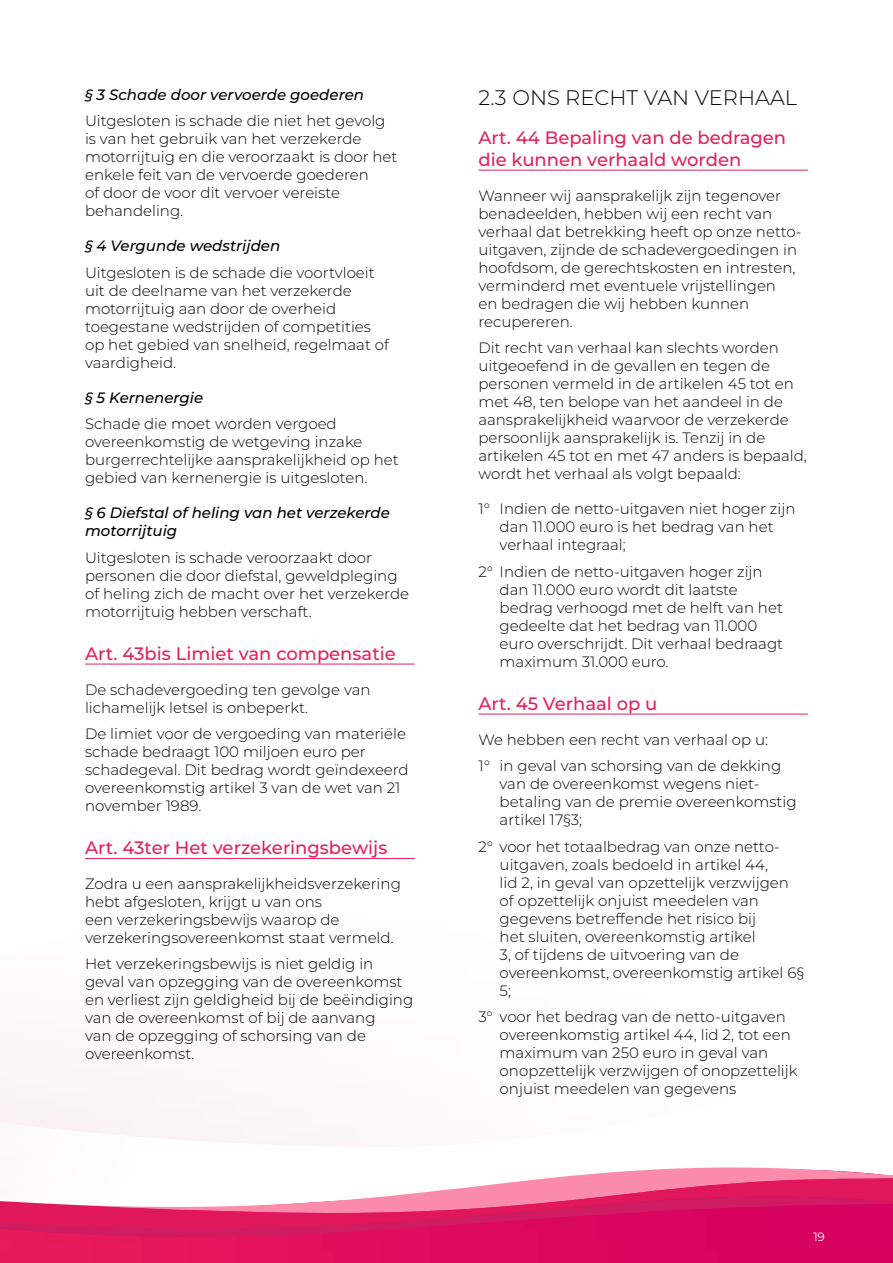
<style>
.page{position:relative;width:893px;height:1263px;background:#fff}
.page>*{position:absolute;margin:0;border:0;box-sizing:border-box;transform-origin:0 0}
.t1{font:300 21px "Belfius 21";color:#000}
.t2{font:500 18px/21.6px "Belfius 21";color:#e61e5a}
.t3{font:300 15px/18px "Belfius 21";color:#000}
.t4{font:italic 500 15px/18px "Belfius 21";color:#000}
.t5{font:12px "Belfius 21";color:#fff}
</style>
<div class="page">
<div style="left:0;top:1057px;width:287px;height:83px;background:#fcf5f7"></div>
<svg style="left:194px;top:1140px;width:95px;height:5px"></svg>
<svg style="left:0;top:1167px;width:893px;height:96px"></svg>
<hr style="left:85px;top:664px;width:330px;height:1px;background:#e61e5a">
<hr style="left:85px;top:858px;width:330px;height:1px;background:#e61e5a">
<hr style="left:478px;top:170px;width:330px;height:1px;background:#e61e5a">
<hr style="left:478px;top:714px;width:330px;height:1px;background:#e61e5a">
<p class="t4" style="left:85px;top:85px;width:280px">§ 3 Schade door vervoerde goederen</p>
<p class="t3" style="left:85px;top:112px;width:314px">Uitgesloten is schade die niet het gevolg is van het gebruik van het verzekerde motorrijtuig en die veroorzaakt is door het enkele feit van de vervoerde goederen<br>of door de voor dit vervoer vereiste behandeling.</p>
<p class="t4" style="left:85px;top:237px;width:197px">§ 4 Vergunde wedstrijden</p>
<p class="t3" style="left:85px;top:263px;width:306px">Uitgesloten is de schade die voortvloeit uit de deelname van het verzekerde motorrijtuig aan door de overheid toegestane wedstrijden of competities op het gebied van snelheid, regelmaat of vaardigheid.</p>
<p class="t4" style="left:85px;top:388px;width:120px">§ 5 Kernenergie</p>
<p class="t3" style="left:85px;top:415px;width:315px">Schade die moet worden vergoed overeenkomstig de wetgeving inzake burgerrechtelijke aansprakelijkheid op het gebied van kernenergie is uitgesloten.</p>
<p class="t4" style="left:85px;top:504px;width:306px">§ 6 Diefstal of heling van het verzekerde motorrijtuig</p>
<p class="t3" style="left:85px;top:548px;width:326px">Uitgesloten is schade veroorzaakt door personen die door diefstal, geweldpleging of heling zich de macht over het verzekerde motorrijtuig hebben verschaft.</p>
<p class="t2" style="left:85px;top:642px;width:312px">Art. 43bis Limiet van compensatie</p>
<p class="t3" style="left:85px;top:680px;width:287px">De schadevergoeding ten gevolge van lichamelijk letsel is onbeperkt.</p>
<p class="t3" style="left:85px;top:725px;width:325px">De limiet voor de vergoeding van materiële schade bedraagt 100 miljoen euro per schadegeval. Dit bedrag wordt geïndexeerd overeenkomstig artikel 3 van de wet van 21 november 1989.</p>
<p class="t2" style="left:85px;top:837px;width:304px">Art. 43ter Het verzekeringsbewijs</p>
<p class="t3" style="left:85px;top:875px;width:317px">Zodra u een aansprakelijkheidsverzekering hebt afgesloten, krijgt u van ons<br>een verzekeringsbewijs waarop de verzekeringsovereenkomst staat vermeld.</p>
<p class="t3" style="left:85px;top:955px;width:330px">Het verzekeringsbewijs is niet geldig in geval van opzegging van de overeenkomst en verliest zijn geldigheid bij de beëindiging van de overeenkomst of bij de aanvang<br>van de opzegging of schorsing van de overeenkomst.</p>
<h1 class="t1" style="left:478px;top:85px;width:320px">2.3 ONS RECHT VAN VERHAAL</h1>
<p class="t2" style="left:478px;top:127px;width:309px">Art. 44 Bepaling van de bedragen die kunnen verhaald worden</p>
<p class="t3" style="left:478px;top:186px;width:325px">Wanneer wij aansprakelijk zijn tegenover benadeelden, hebben wij een recht van verhaal dat betrekking heeft op onze netto&shy;uitgaven, zijnde de schadevergoedingen in hoofdsom, de gerechtskosten en intresten, verminderd met eventuele vrijstellingen<br>en bedragen die wij hebben kunnen recupereren.</p>
<p class="t3" style="left:478px;top:339px;width:330px">Dit recht van verhaal kan slechts worden uitgeoefend in de gevallen en tegen de personen vermeld in de artikelen 45 tot en met 48, ten belope van het aandeel in de aansprakelijkheid waarvoor de verzekerde persoonlijk aansprakelijk is. Tenzij in de artikelen 45 tot en met 47 anders is bepaald, wordt het verhaal als volgt bepaald:</p>
<p class="t3" style="left:500px;top:500px;width:297px;text-indent:-21px">1° Indien de netto-uitgaven niet hoger zijn dan 11.000 euro is het bedrag van het verhaal integraal;</p>
<p class="t3" style="left:500px;top:562px;width:285px;text-indent:-21px">2° Indien de netto-uitgaven hoger zijn dan 11.000 euro wordt dit laatste bedrag verhoogd met de helft van het gedeelte dat het bedrag van 11.000 euro overschrijdt. Dit verhaal bedraagt maximum 31.000 euro.</p>
<p class="t2" style="left:478px;top:692px;width:181px">Art. 45 Verhaal op u</p>
<p class="t3" style="left:478px;top:726px;width:304px;line-height:26.5px">We hebben een recht van verhaal op u:<br>1° in geval van schorsing van de dekking</p>
<p class="t3" style="left:500px;top:775px;width:299px">van de overeenkomst wegens niet&shy;betaling van de premie overeenkomstig artikel 17§3;</p>
<p class="t3" style="left:500px;top:837px;width:306px;text-indent:-21px">2° voor het totaalbedrag van onze netto&shy;uitgaven, zoals bedoeld in artikel 44,<br>lid 2, in geval van opzettelijk verzwijgen of opzettelijk onjuist meedelen van gegevens betreffende het risico bij<br>het sluiten, overeenkomstig artikel<br>3, of tijdens de uitvoering van de overeenkomst, overeenkomstig artikel 6§ 5;</p>
<p class="t3" style="left:500px;top:1008px;width:300px;text-indent:-21px">3° voor het bedrag van de netto-uitgaven overeenkomstig artikel 44, lid 2, tot een maximum van 250 euro in geval van onopzettelijk verzwijgen of onopzettelijk onjuist meedelen van gegevens</p>
<p class="t5" style="left:813px;top:1229px;width:13px">19</p>
</div>
